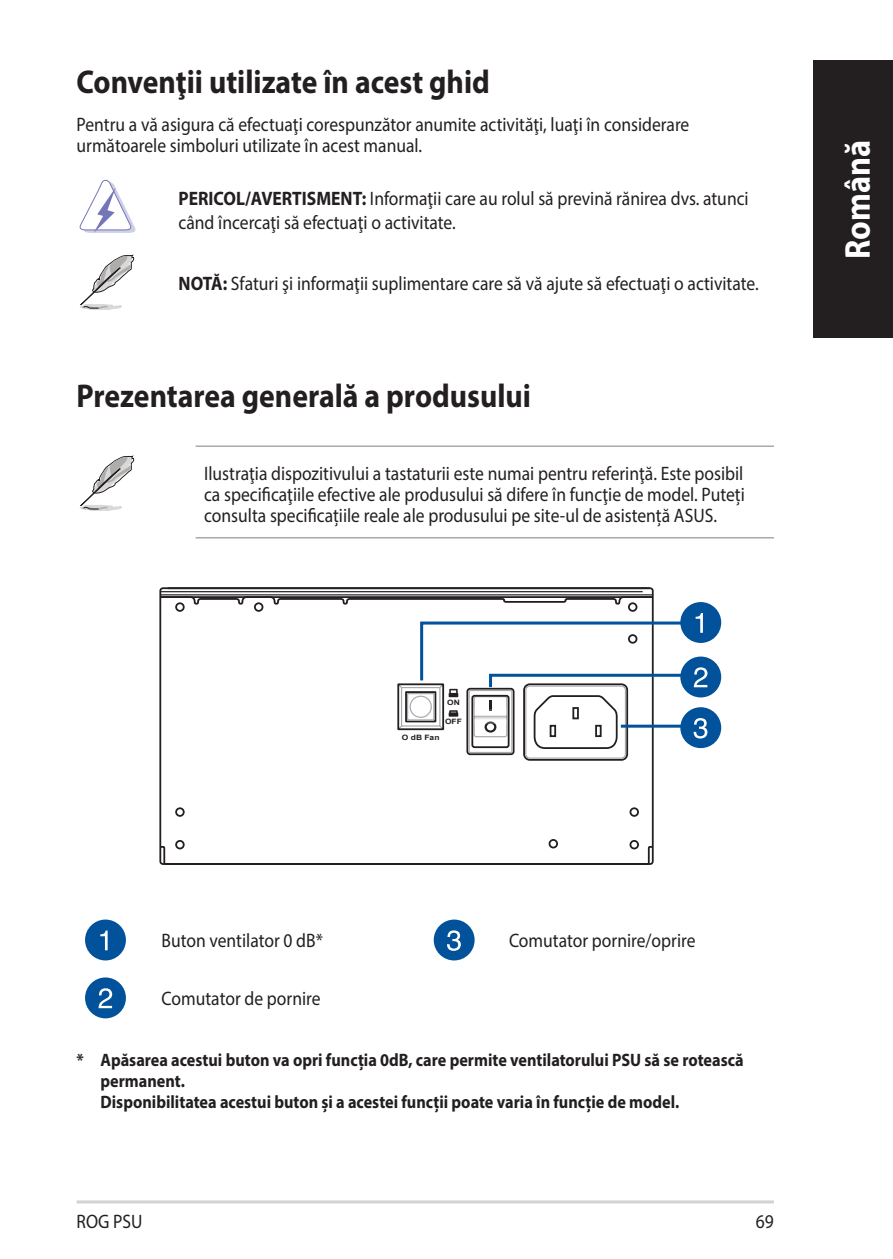
<style>
.page{position:relative;width:893px;height:1259px;background:#fff}
.page>*{position:absolute;margin:0;border:0;box-sizing:border-box;transform-origin:0 0}
.t1{font:700 36px "Myriad Pro";color:#fff;scale:.9 1}
.t2{font:700 33px "Myriad Pro";color:#231f20;scale:.9 1}
.t3{font:19.5px/21px "Myriad Pro";color:#231f20;scale:.9 1}
.t4{font:700 18px/21px "Myriad Pro";color:#231f20;scale:.9 1}
.t5{font:700 7.5px "Arial";color:#231f20;scale:1.15 1}
.s1{font-weight:700}
</style>
<div class="page">
<hr style="left:77px;top:1200px;width:697px;height:3px;background:#d1d2d4">
<div style="left:813px;top:60px;width:80px;height:278px;background:#231f20"></div>
<svg style="left:79px;top:179px;width:57px;height:54px"></svg>
<svg style="left:80px;top:254px;width:54px;height:56px"></svg>
<div style="left:85px;top:919px;width:41px;height:41px;background:#01529a;border-radius:50%"></div>
<svg style="left:100px;top:930px;width:8px;height:20px"></svg>
<div style="left:434px;top:919px;width:41px;height:41px;background:#01529a;border-radius:50%"></div>
<svg style="left:447px;top:930px;width:14px;height:21px"></svg>
<div style="left:85px;top:977px;width:41px;height:41px;background:#01529a;border-radius:50%"></div>
<svg style="left:98px;top:988px;width:14px;height:20px"></svg>
<hr style="left:196px;top:445px;width:578px;height:2px;background:#a8a9ad">
<hr style="left:196px;top:537px;width:578px;height:1px;background:#a8a9ad">
<svg style="left:80px;top:455px;width:54px;height:56px"></svg>
<div style="left:680px;top:656px;width:41px;height:41px;background:#01529a;border-radius:50%"></div>
<div style="left:680px;top:707px;width:41px;height:41px;background:#01529a;border-radius:50%"></div>
<div style="left:466px;top:688px;width:48px;height:67px;border:2px solid #231f20;border-radius:3px"></div>
<div style="left:468px;top:690px;width:44px;height:63px;border:1px solid #a8a9ad"></div>
<hr style="left:160px;top:591px;width:483px;height:1px;background:#231f20">
<svg style="left:159px;top:845px;width:495px;height:20px"></svg>
<div style="left:523px;top:683px;width:105px;height:77px;border:2px solid #231f20;border-radius:6px"></div>
<div style="left:525px;top:685px;width:101px;height:73px;border:1px solid #a8a9ad;border-radius:4px"></div>
<div style="left:401px;top:687px;width:39px;height:39px;border:1px solid #a8a9ad"></div>
<svg style="left:398px;top:724px;width:5px;height:7px"></svg>
<div style="left:397px;top:683px;width:47px;height:47px;border:2px solid #231f20"></div>
<div style="left:405px;top:691px;width:31px;height:31px;border:2px solid #231f20"></div>
<div style="left:407px;top:693px;width:27px;height:27px;border:1px solid #a8a9ad"></div>
<div style="left:410px;top:695px;width:22px;height:23px;border:1px solid #a8a9ad;border-radius:50%"></div>
<div style="left:175px;top:840px;width:10px;height:9px;border:2px solid #231f20;border-radius:50%"></div>
<div style="left:175px;top:807px;width:10px;height:10px;border:2px solid #231f20;border-radius:50%"></div>
<div style="left:175px;top:602px;width:10px;height:10px;border:2px solid #231f20;border-radius:50%"></div>
<div style="left:254px;top:602px;width:9px;height:10px;border:2px solid #231f20;border-radius:50%"></div>
<div style="left:628px;top:602px;width:9px;height:10px;border:2px solid #231f20;border-radius:50%"></div>
<div style="left:629px;top:840px;width:10px;height:9px;border:2px solid #231f20;border-radius:50%"></div>
<div style="left:549px;top:839px;width:9px;height:9px;border:2px solid #231f20;border-radius:50%"></div>
<div style="left:629px;top:807px;width:10px;height:10px;border:2px solid #231f20;border-radius:50%"></div>
<svg style="left:159px;top:595px;width:495px;height:10px"></svg>
<hr style="left:160px;top:594px;width:493px;height:1px;background:#231f20">
<div style="left:680px;top:602px;width:41px;height:41px;background:#01529a;border-radius:50%"></div>
<svg style="left:419px;top:613px;width:288px;height:137px"></svg>
<h2 class="t2" style="left:77px;top:60px;width:461px">Convenţii utilizate în acest ghid</h2>
<p class="t3" style="left:77px;top:113px;width:682px">Pentru a vă asigura că efectuaţi corespunzător anumite activităţi, luaţi în considerare următoarele simboluri utilizate în acest manual.</p>
<p class="t3" style="left:179px;top:186px;width:635px;line-height:24px"><span class="s1">PERICOL/AVERTISMENT:</span> Informaţii care au rolul să prevină rănirea dvs. atunci când încercaţi să efectuaţi o activitate.</p>
<p class="t3" style="left:179px;top:273px;width:646px"><span class="s1">NOTĂ:</span> Sfaturi şi informaţii suplimentare care să vă ajute să efectuaţi o activitate.</p>
<h2 class="t2" style="left:77px;top:375px;width:507px">Prezentarea generală a produsului</h2>
<p class="t3" style="left:204px;top:462px;width:602px;text-align:justify">Ilustraţia dispozitivului a tastaturii este numai pentru referinţă. Este posibil ca specificaţiile efective ale produsului să difere în funcţie de model. Puteți consulta specificațiile reale ale produsului pe site-ul de asistență ASUS.</p>
<p class="t5" style="left:447px;top:696px;width:13px">ON</p>
<p class="t5" style="left:445px;top:716px;width:16px">OFF</p>
<p class="t5" style="left:402px;top:731px;width:34px">O dB Fan</p>
<h1 class="t1" style="left:834px;top:259px;width:134px;rotate:-90deg">Română</h1>
<p class="t3" style="left:162px;top:930px;width:181px">Buton ventilator 0 dB*</p>
<p class="t3" style="left:509px;top:930px;width:209px">Comutator pornire/oprire</p>
<p class="t3" style="left:162px;top:988px;width:178px">Comutator de pornire</p>
<p class="t4" style="left:101px;top:1048px;width:716px;text-indent:-24px">* Apăsarea acestui buton va opri funcția 0dB, care permite ventilatorului PSU să se rotească permanent.<br>Disponibilitatea acestui buton și a acestei funcții poate varia în funcție de model.</p>
<p class="t3" style="left:77px;top:1210px;width:75px">ROG PSU</p>
<p class="t3" style="left:756px;top:1210px;width:22px">69</p>
</div>
